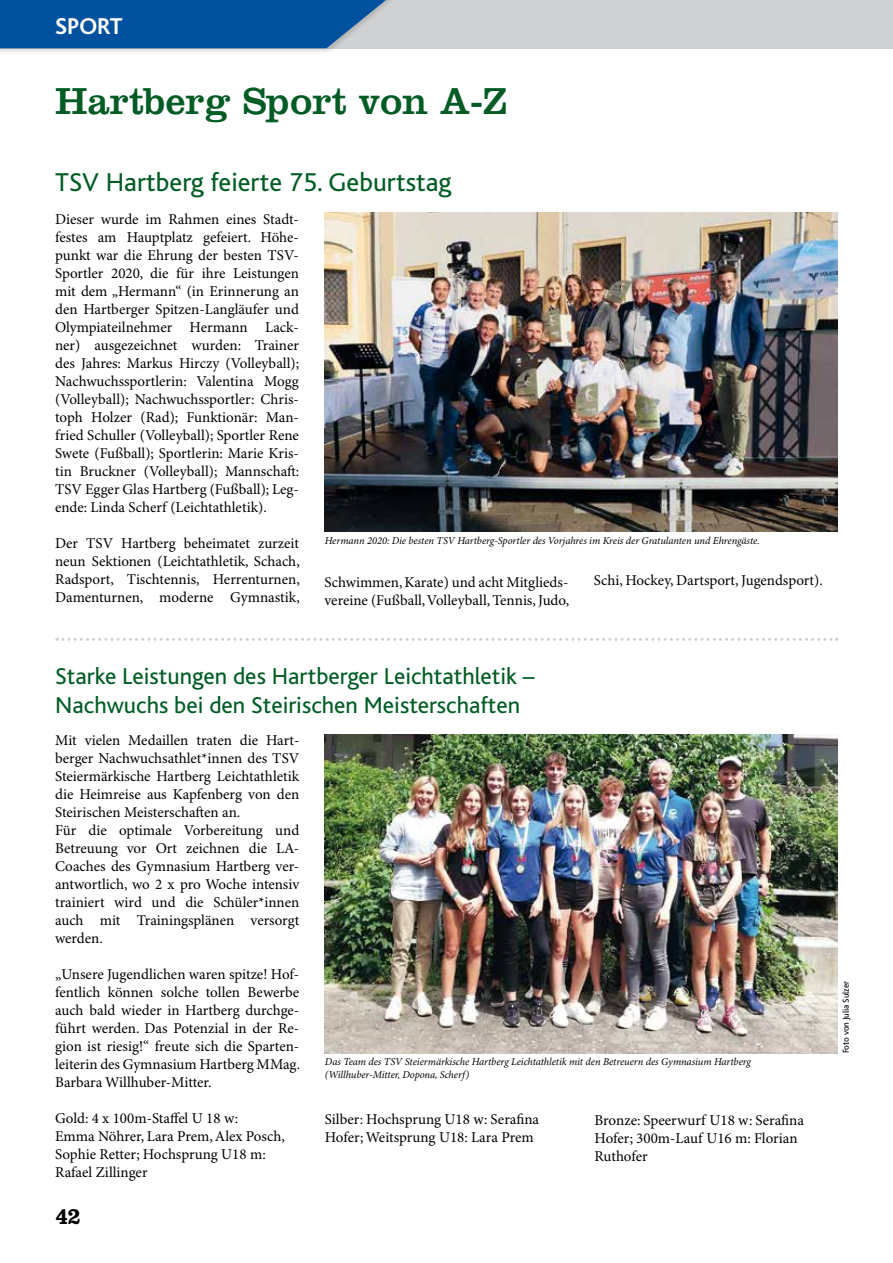
<style>
.page{position:relative;width:893px;height:1263px;background:#fff}
.page>*{position:absolute;margin:0;border:0;box-sizing:border-box;transform-origin:0 0}
.t1{font:39px "Clarendon LT";color:#005c24}
.t2{font:27px "Bliss";color:#005c24}
.t3{font:24px/28.8px "Bliss";color:#005c24}
.t4{font:700 24px "Bliss";color:#fff}
.t5{font:700 22.5px "Clarendon T";color:#000}
.t6{font:15px/18px "Minion Pro";color:#000}
.t7{font:italic 10.5px/12.6px "Minion Pro";letter-spacing:-.005em;color:#000}
.t8{font:9px "Bliss";letter-spacing:-.01em;color:#000}
</style>
<div class="page">
<div style="left:0;top:0;width:893px;height:48px;background:#d0d1d2"></div>
<div style="left:0;top:0;width:407px;height:55px;background:#000;opacity:.15"></div>
<svg style="left:0;top:0;width:386px;height:48px;background:#0f5aa1"></svg>
<img style="left:325px;top:213px;width:513px;height:319px">
<img style="left:325px;top:734px;width:513px;height:319px">
<svg style="left:57px;top:638px;width:780px;height:3px"></svg>
<h3 class="t4" style="left:55px;top:14px;width:69px">SPORT</h3>
<h1 class="t1" style="left:55px;top:78px;width:453px">Hartberg Sport von A-Z</h1>
<h2 class="t2" style="left:55px;top:168px;width:398px">TSV Hartberg feierte 75. Geburtstag</h2>
<p class="t6" style="left:55px;top:210px;width:246px;text-align:justify">Dieser wurde im Rahmen eines Stadt&shy;festes am Hauptplatz gefeiert. Höhe&shy;punkt war die Ehrung der besten TSV-Sportler 2020, die für ihre Leistungen mit dem „Hermann“ (in Erinnerung an den Hartberger Spitzen-Langläufer und Olympiateilnehmer Hermann Lack&shy;ner) ausgezeichnet wurden: Trainer des Jahres: Markus Hirczy (Volleyball); Nachwuchssportlerin: Valentina Mogg (Volleyball); Nachwuchssportler: Chris&shy;toph Holzer (Rad); Funktionär: Man&shy;fried Schuller (Volleyball); Sportler Rene Swete (Fußball); Sportlerin: Marie Kris&shy;tin Bruckner (Volleyball); Mannschaft:<br>TSV Egger Glas Hartberg (Fußball); Leg&shy;ende: Linda Scherf (Leichtathletik).</p>
<p class="t6" style="left:55px;top:534px;width:246px;text-align:justify">Der TSV Hartberg beheimatet zurzeit neun Sektionen (Leichtathletik, Schach, Radsport, Tischtennis, Herrenturnen, Damenturnen, moderne Gymnastik,</p>
<p class="t7" style="left:325px;top:534px;width:436px">Hermann 2020: Die besten TSV Hartberg-Sportler des Vorjahres im Kreis der Gratulanten und Ehrengäste.</p>
<p class="t6" style="left:324px;top:573px;width:246px">Schwimmen, Karate) und acht Mitglieds&shy;vereine (Fußball, Volleyball, Tennis, Judo,</p>
<p class="t6" style="left:594px;top:572px;width:230px">Schi, Hockey, Dartsport, Jugendsport).</p>
<h3 class="t3" style="left:55px;top:662px;width:481px">Starke Leistungen des Hartberger Leichtathletik –<br>Nachwuchs bei den Steirischen Meisterschaften</h3>
<p class="t6" style="left:55px;top:732px;width:246px">Mit vielen Medaillen traten die Hart&shy;berger Nachwuchsathlet*innen des TSV Steiermärkische Hartberg Leichtathletik die Heimreise aus Kapfenberg von den Steirischen Meisterschaften an.<br>Für die optimale Vorbereitung und Betreuung vor Ort zeichnen die LA-Coaches des Gymnasium Hartberg ver&shy;antwortlich, wo 2 x pro Woche intensiv trainiert wird und die Schüler*innen auch mit Trainingsplänen versorgt werden.</p>
<p class="t6" style="left:55px;top:966px;width:246px;text-align:justify">„Unsere Jugendlichen waren spitze! Hof&shy;fentlich können solche tollen Bewerbe auch bald wieder in Hartberg durchge&shy;führt werden. Das Potenzial in der Re&shy;gion ist riesig!“ freute sich die Sparten&shy;leiterin des Gymnasium Hartberg MMag.<br>Barbara Willhuber-Mitter.</p>
<p class="t6" style="left:55px;top:1110px;width:231px">Gold: 4 x 100m-Staffel U 18 w:<br>Emma Nöhrer, Lara Prem, Alex Posch,<br>Sophie Retter; Hochsprung U18 m:<br>Rafael Zillinger</p>
<p class="t6" style="left:325px;top:1111px;width:216px">Silber: Hochsprung U18 w: Serafina<br>Hofer; Weitsprung U18: Lara Prem</p>
<p class="t6" style="left:595px;top:1111px;width:211px">Bronze: Speerwurf U18 w: Serafina<br>Hofer; 300m-Lauf U16 m: Florian<br>Ruthofer</p>
<p class="t7" style="left:325px;top:1056px;width:428px">Das Team des TSV Steiermärkische Hartberg Leichtathletik mit den Betreuern des Gymnasium Hartberg (Willhuber-Mitter, Dopona, Scherf)</p>
<h3 class="t5" style="left:55px;top:1204px;width:27px">42</h3>
<p class="t8" style="left:841px;top:1053px;width:74px;rotate:-90deg">Foto von Julia Sulzer</p>
</div>
